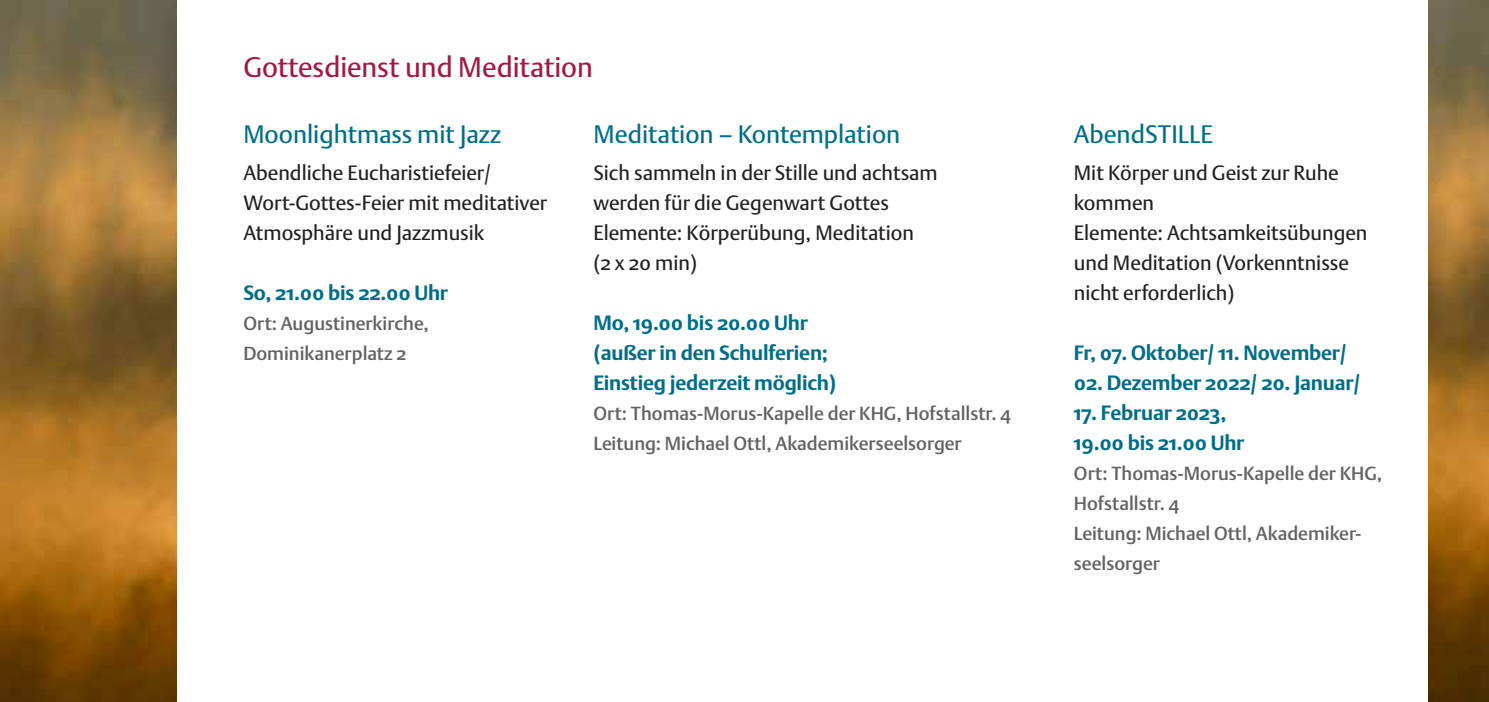
<style>
.page{position:relative;width:1489px;height:702px;background:#fff}
.page>*{position:absolute;margin:0;border:0;box-sizing:border-box;transform-origin:0 0}
.t1{font:28px "DTL Argo ST";color:#a01a42}
.t2{font:25px "DTL Argo ST";color:#006e88}
.t3{font:20.5px/30px "DTL Argo ST";color:#231f20}
.t4{font:700 20.5px/30px "DTL Argo ST";letter-spacing:-.01em;color:#006e88}
.t5{font:500 18.75px/30px "DTL Argo ST";color:#636366}
</style>
<div class="page">
<img style="left:1428px;top:0;width:60px;height:702px">
<img style="left:0;top:0;width:177px;height:702px">
<h1 class="t1" style="left:243px;top:50px;width:351px">Gottesdienst und Meditation</h1>
<p class="t2" style="left:243px;top:119px;width:259px">Moonlightmass mit Jazz</p>
<p class="t3" style="left:243px;top:158px;width:305px">Abendliche Eucharistiefeier/<br>Wort-Gottes-Feier mit meditativer<br>Atmosphäre und Jazzmusik</p>
<p class="t4" style="left:243px;top:278px;width:206px">So, 21.00 bis 22.00 Uhr</p>
<p class="t5" style="left:243px;top:308px;width:187px">Ort: Augustinerkirche,<br>Dominikanerplatz 2</p>
<p class="t2" style="left:593px;top:119px;width:308px">Meditation – Kontemplation</p>
<p class="t3" style="left:593px;top:158px;width:346px">Sich sammeln in der Stille und achtsam werden für die Gegenwart Gottes<br>Elemente: Körperübung, Meditation<br>(2 x 20 min)</p>
<p class="t4" style="left:593px;top:308px;width:244px">Mo, 19.00 bis 20.00 Uhr (außer in den Schulferien;<br>Einstieg jederzeit möglich)</p>
<p class="t5" style="left:593px;top:398px;width:419px">Ort: Thomas-Morus-Kapelle der KHG, Hofstallstr. 4<br>Leitung: Michael Ottl, Akademikerseelsorger</p>
<p class="t2" style="left:1073px;top:119px;width:141px">AbendSTILLE</p>
<p class="t3" style="left:1073px;top:158px;width:295px">Mit Körper und Geist zur Ruhe kommen<br>Elemente: Achtsamkeitsübungen und Meditation (Vorkenntnisse nicht erforderlich)</p>
<p class="t4" style="left:1073px;top:338px;width:275px">Fr, 07. Oktober/ 11. November/</p>
<p class="t4" style="left:1073px;top:368px;width:288px">02. Dezember 2022/ 20. Januar/</p>
<p class="t4" style="left:1073px;top:398px;width:172px">17. Februar 2023,<br>19.00 bis 21.00 Uhr</p>
<p class="t5" style="left:1073px;top:458px;width:310px">Ort: Thomas-Morus-Kapelle der KHG,<br>Hofstallstr. 4<br>Leitung: Michael Ottl, Akademiker&shy;seelsorger</p>
</div>
